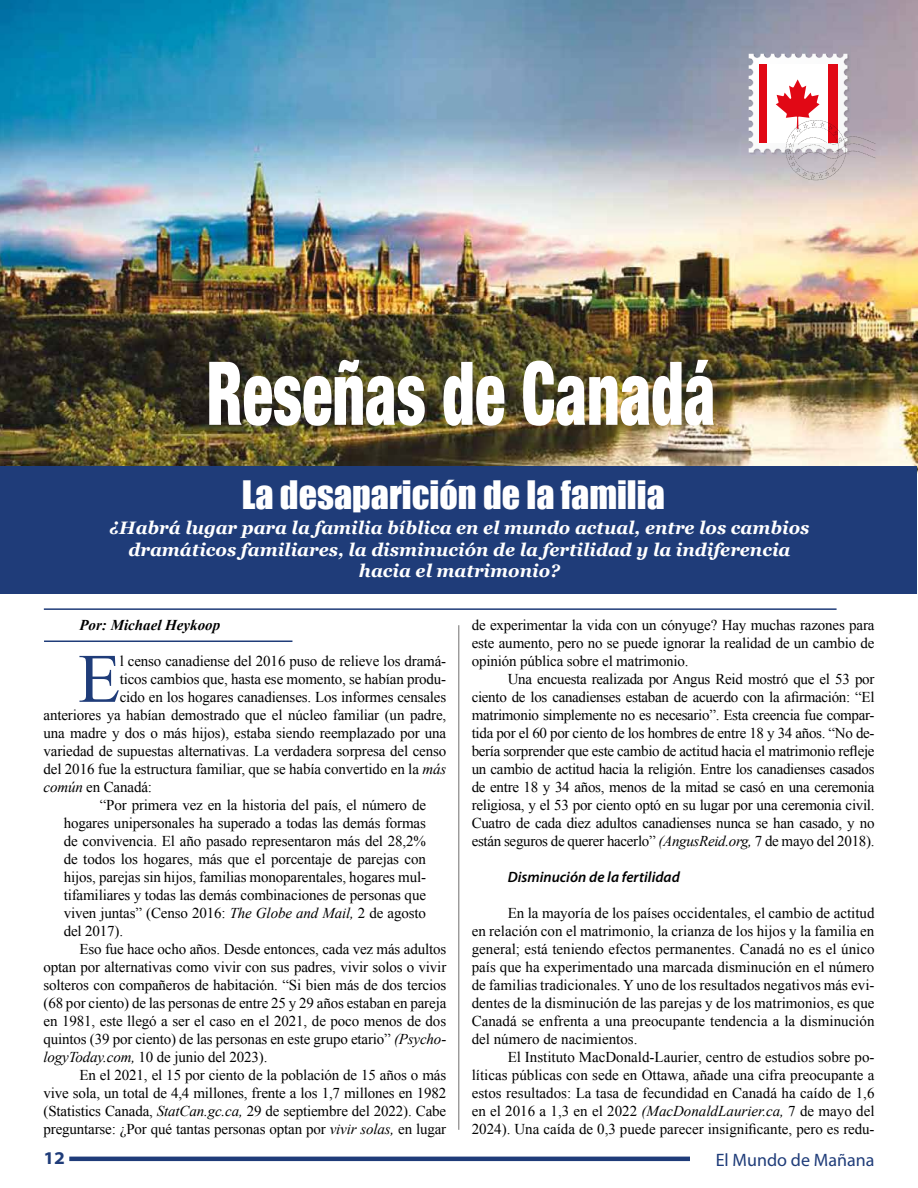
<style>
.page{position:relative;width:918px;height:1188px;background:#fff}
.page>*{position:absolute;margin:0;border:0;box-sizing:border-box;transform-origin:0 0}
.t1{font:900 condensed 88.2px "Helvetica Neue";color:#fff;scale:.71 1}
.t2{font:69.3px "Times New Roman";color:#1f3c79}
.t3{font:36px "Impact";color:#fff}
.t4{font:italic 700 18px/21.6px "Georgia";color:#fff;text-align:center}
.t5{font:18px "Myriad Pro";color:#1f3c79}
.t6{font:700 semi-expanded 18px "Myriad Pro";color:#1f3c79}
.t7{font:15px/18px "Times New Roman";letter-spacing:-.01em;color:#000;text-align:justify}
.t8{font:italic 600 15px "Myriad Pro";color:#000}
.t9{font:italic 700 15px "Times New Roman";color:#000}
.s1{font-style:italic}
</style>
<div class="page">
<hr style="left:69px;top:1157px;width:621px;height:4px;background:#1f3c79">
<hr style="left:459px;top:625px;width:1px;height:505px;background:#706f6f">
<hr style="left:44px;top:608px;width:793px;height:2px;background:#1f3c79">
<hr style="left:44px;top:641px;width:248px;height:1px;background:#1f3c79">
<img style="left:0;top:0;width:918px;height:474px">
<div style="left:0;top:466px;width:916px;height:127px;background:#1f3c79"></div>
<svg style="left:749px;top:54px;width:126px;height:126px"></svg>
<h1 class="t1" style="left:206px;top:321px;width:718px">Reseñas de Canadá</h1>
<h3 class="t3" style="left:242px;top:467px;width:425px">La desaparición de la familia</h3>
<p class="t4" style="left:109px;top:516px;width:702px">¿Habrá lugar para la familia bíblica en el mundo actual, entre los cambios dramáticos familiares, la disminución de la fertilidad y la indiferencia hacia el matrimonio?</p>
<p class="t9" style="left:79px;top:614px;width:142px">Por: Michael Heykoop</p>
<h2 class="t2" style="left:78px;top:632px;width:44px">E</h2>
<p class="t7" style="left:120px;top:652px;width:328px">l censo canadiense del 2016 puso de relieve los dramá-</p>
<p class="t7" style="left:120px;top:670px;width:328px">ticos cambios que, hasta ese momento, se habían produ-</p>
<p class="t7" style="left:120px;top:688px;width:328px">cido en los hogares canadienses. Los informes censales</p>
<p class="t7" style="left:43px;top:706px;width:404px">anteriores ya habían demostrado que el núcleo familiar (un padre,</p>
<p class="t7" style="left:43px;top:724px;width:404px">una madre y dos o más hijos), estaba siendo reemplazado por una</p>
<p class="t7" style="left:43px;top:742px;width:404px">variedad de supuestas alternativas. La verdadera sorpresa del censo</p>
<p class="t7" style="left:43px;top:760px;width:404px">del 2016 fue la estructura familiar, que se había convertido en la <span class="s1">más</span></p>
<p class="t7" style="left:43px;top:778px;width:110px"><span class="s1">común</span> en Canadá:</p>
<p class="t7" style="left:100px;top:796px;width:328px">“Por primera vez en la historia del país, el número de</p>
<p class="t7" style="left:64px;top:814px;width:364px">hogares unipersonales ha superado a todas las demás formas</p>
<p class="t7" style="left:64px;top:832px;width:364px">de convivencia. El año pasado representaron más del 28,2%</p>
<p class="t7" style="left:64px;top:850px;width:364px">de todos los hogares, más que el porcentaje de parejas con</p>
<p class="t7" style="left:64px;top:868px;width:364px">hijos, parejas sin hijos, familias monoparentales, hogares mul-</p>
<p class="t7" style="left:64px;top:886px;width:364px">tifamiliares y todas las demás combinaciones de personas que</p>
<p class="t7" style="left:64px;top:904px;width:364px">viven juntas” (Censo 2016: <span class="s1">The Globe and Mail,</span> 2 de agosto</p>
<p class="t7" style="left:64px;top:922px;width:61px">del 2017).</p>
<p class="t7" style="left:79px;top:940px;width:368px">Eso fue hace ocho años. Desde entonces, cada vez más adultos</p>
<p class="t7" style="left:43px;top:958px;width:404px">optan por alternativas como vivir con sus padres, vivir solos o vivir</p>
<p class="t7" style="left:43px;top:976px;width:404px">solteros con compañeros de habitación. “Si bien más de dos tercios</p>
<p class="t7" style="left:43px;top:994px;width:404px">(68 por ciento) de las personas de entre 25 y 29 años estaban en pareja</p>
<p class="t7" style="left:43px;top:1012px;width:404px">en 1981, este llegó a ser el caso en el 2021, de poco menos de dos</p>
<p class="t7" style="left:43px;top:1030px;width:404px">quintos (39 por ciento) de las personas en este grupo etario” <span class="s1">(Psycho-</span></p>
<p class="t7" style="left:43px;top:1048px;width:226px"><span class="s1">logyToday.com,</span> 10 de junio del 2023).</p>
<p class="t7" style="left:79px;top:1066px;width:368px">En el 2021, el 15 por ciento de la población de 15 años o más</p>
<p class="t7" style="left:43px;top:1084px;width:404px">vive sola, un total de 4,4 millones, frente a los 1,7 millones en 1982</p>
<p class="t7" style="left:43px;top:1102px;width:404px">(Statistics Canada, <span class="s1">StatCan.gc.ca,</span> 29 de septiembre del 2022). Cabe</p>
<p class="t7" style="left:43px;top:1120px;width:404px">preguntarse: ¿Por qué tantas personas optan por <span class="s1">vivir solas,</span> en lugar</p>
<p class="t7" style="left:472px;top:616px;width:404px">de experimentar la vida con un cónyuge? Hay muchas razones para este aumento, pero no se puede ignorar la realidad de un cambio de opinión pública sobre el matrimonio.</p>
<p class="t7" style="left:472px;top:670px;width:404px;text-indent:36px">Una encuesta realizada por Angus Reid mostró que el 53 por ciento de los canadienses estaban de acuerdo con la afirmación: “El matrimonio simplemente no es necesario”. Esta creencia fue compar&shy;tida por el 60 por ciento de los hombres de entre 18 y 34 años. “No de&shy;bería sorprender que este cambio de actitud hacia el matrimonio refleje un cambio de actitud hacia la religión. Entre los canadienses casados de entre 18 y 34 años, menos de la mitad se casó en una ceremonia religiosa, y el 53 por ciento optó en su lugar por una ceremonia civil.<br>Cuatro de cada diez adultos canadienses nunca se han casado, y no están seguros de querer hacerlo” <span class="s1">(AngusReid.org,</span> 7 de mayo del 2018).</p>
<p class="t8" style="left:508px;top:867px;width:174px">Disminución de la fertilidad</p>
<p class="t7" style="left:472px;top:904px;width:404px;text-indent:36px">En la mayoría de los países occidentales, el cambio de actitud en relación con el matrimonio, la crianza de los hijos y la familia en general; está teniendo efectos permanentes. Canadá no es el único país que ha experimentado una marcada disminución en el número de familias tradicionales. Y uno de los resultados negativos más evi&shy;dentes de la disminución de las parejas y de los matrimonios, es que Canadá se enfrenta a una preocupante tendencia a la disminución del número de nacimientos.</p>
<p class="t7" style="left:472px;top:1048px;width:404px;text-indent:36px">El Instituto MacDonald-Laurier, centro de estudios sobre po&shy;líticas públicas con sede en Ottawa, añade una cifra preocupante a estos resultados: La tasa de fecundidad en Canadá ha caído de 1,6 en el 2016 a 1,3 en el 2022 <span class="s1">(MacDonaldLaurier.ca,</span> 7 de mayo del 2024). Una caída de 0,3 puede parecer insignificante, pero es redu-</p>
<p class="t6" style="left:44px;top:1146px;width:23px">12</p>
<p class="t5" style="left:716px;top:1148px;width:160px">El Mundo de Mañana</p>
</div>
